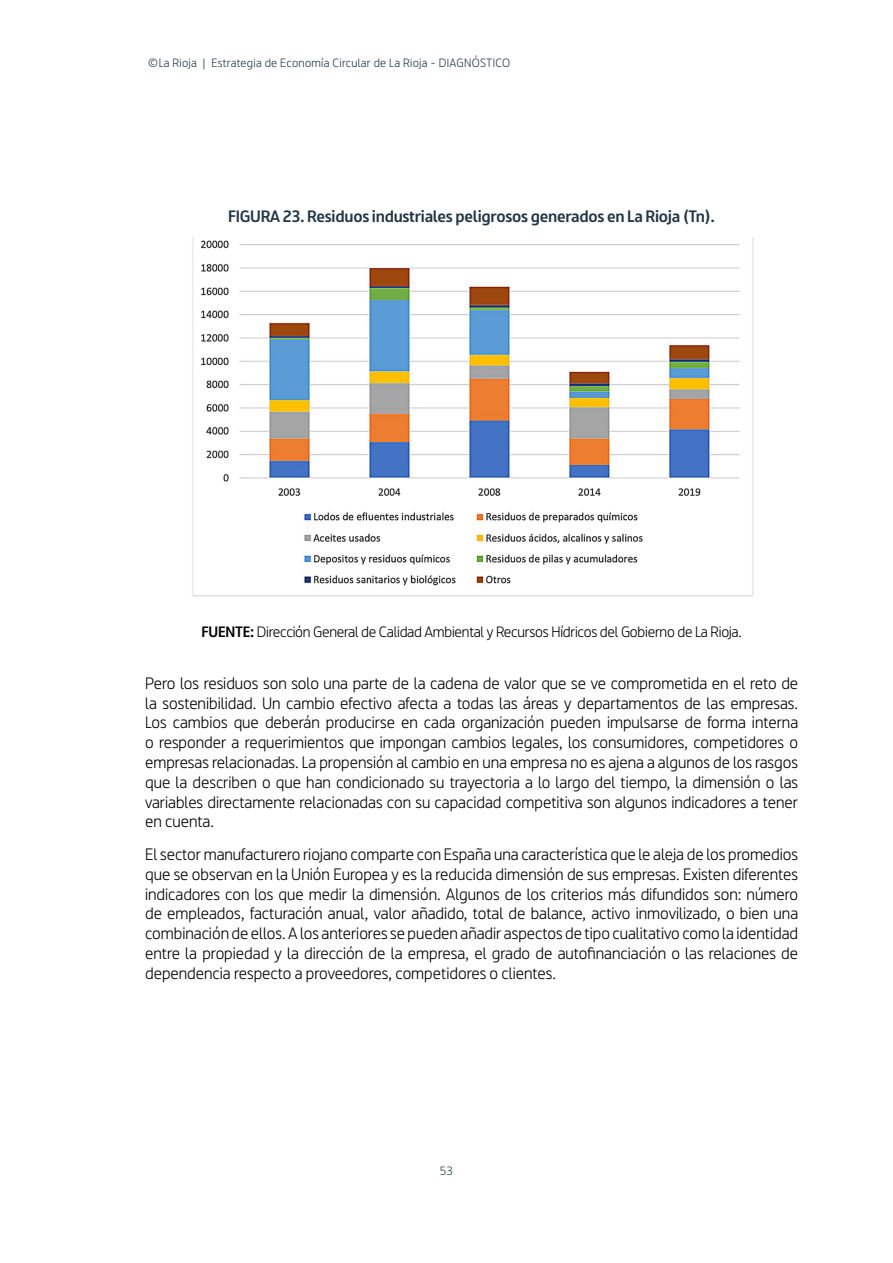
<style>
.page{position:relative;width:893px;height:1263px;background:#fff}
.page>*{position:absolute;margin:0;border:0;box-sizing:border-box;transform-origin:0 0}
.t1{font:16.5px/19.8px "Riojana";color:#000;text-align:justify}
.t2{font:600 16.5px "Riojana";letter-spacing:-.015em;color:#233746}
.t3{font:15px "Riojana";letter-spacing:-.015em;color:#000}
.t4{font:12px "Riojana";letter-spacing:.025em;color:#233746}
.s1{font-weight:600}
</style>
<div class="page">
<img style="left:192px;top:238px;width:561px;height:359px">
<p class="t4" style="left:148px;top:53px;width:364px">©La Rioja | Estrategia de Economía Circular de La Rioja - DIAGNÓSTICO</p>
<p class="t2" style="left:228px;top:202px;width:489px">FIGURA 23. Residuos industriales peligrosos generados en La Rioja (Tn).</p>
<p class="t3" style="left:201px;top:619px;width:542px"><span class="s1">FUENTE:</span> Dirección General de Calidad Ambiental y Recursos Hídricos del Gobierno de La Rioja.</p>
<p class="t1" style="left:145px;top:671px;width:655px">Pero los residuos son solo una parte de la cadena de valor que se ve comprometida en el reto de la sostenibilidad. Un cambio efectivo afecta a todas las áreas y departamentos de las empresas.<br>Los cambios que deberán producirse en cada organización pueden impulsarse de forma interna o responder a requerimientos que impongan cambios legales, los consumidores, competidores o empresas relacionadas. La propensión al cambio en una empresa no es ajena a algunos de los rasgos que la describen o que han condicionado su trayectoria a lo largo del tiempo, la dimensión o las variables directamente relacionadas con su capacidad competitiva son algunos indicadores a tener en cuenta.</p>
<p class="t1" style="left:145px;top:842px;width:655px">El sector manufacturero riojano comparte con España una característica que le aleja de los promedios que se observan en la Unión Europea y es la reducida dimensión de sus empresas. Existen diferentes indicadores con los que medir la dimensión. Algunos de los criterios más difundidos son: número de empleados, facturación anual, valor añadido, total de balance, activo inmovilizado, o bien una combinación de ellos. A los anteriores se pueden añadir aspectos de tipo cualitativo como la identidad entre la propiedad y la dirección de la empresa, el grado de autofinanciación o las relaciones de dependencia respecto a proveedores, competidores o clientes.</p>
<p class="t4" style="left:440px;top:1160px;width:15px">53</p>
</div>
